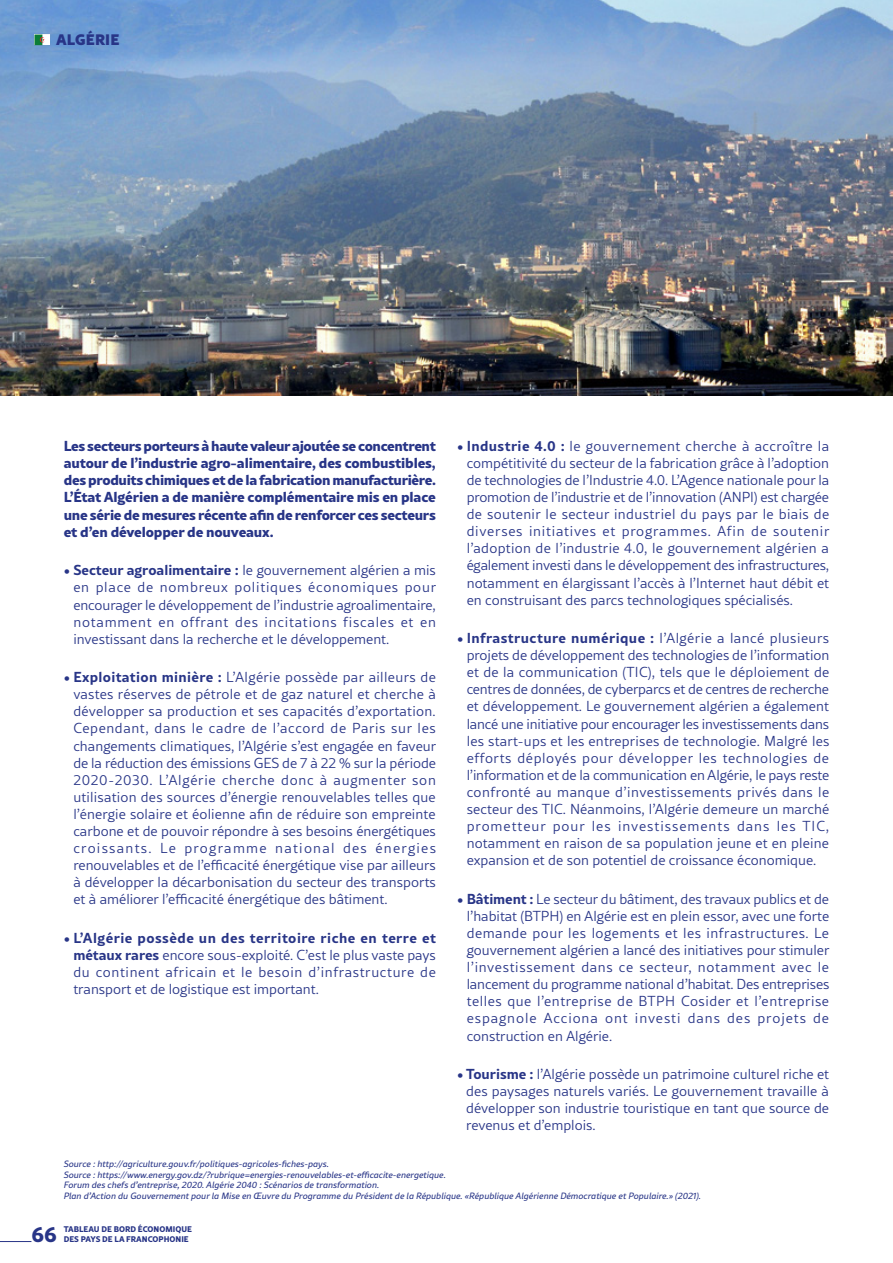
<style>
.page{position:relative;width:893px;height:1263px;background:#fff}
.page>*{position:absolute;margin:0;border:0;box-sizing:border-box;transform-origin:0 0}
.t1{font:800 21.6px "Rival Sans";color:#283587}
.Rubriquage{font:900 15px "Rival Sans";letter-spacing:.01em;color:#283587}
.BODY{font:300 14.25px/17.1px "Rival Sans";color:#283587;text-align:justify}
.Chapo_1{font:800 14.25px/17.2px "Rival Sans";letter-spacing:-.02em;color:#283587;text-align:justify}
.t2{font:italic 9px "Rival Sans";color:#283587}
.t3{font:800 8.1px "Rival Sans";color:#283587}
.s1{font-weight:700}
</style>
<div class="page">
<img style="left:0;top:0;width:893px;height:395px">
<svg style="left:34px;top:35px;width:16px;height:10px"></svg>
<hr style="left:0;top:1241px;width:31px;height:1px;background:#283587">
<p class="Rubriquage" style="left:56px;top:27px;width:65px">ALGÉRIE</p>
<p class="Chapo_1" style="left:64px;top:436px;width:374px">Les secteurs porteurs à haute valeur ajoutée se concentrent autour de l’industrie agro-alimentaire, des combustibles, des produits chimiques et de la fabrication manufacturière.<br>L’État Algérien a de manière complémentaire mis en place une série de mesures récente afin de renforcer ces secteurs et d’en développer de nouveaux.</p>
<p class="BODY" style="left:73px;top:562px;width:364px;text-indent:-10px"><span class="s1">• Secteur agroalimentaire :</span> le gouvernement algérien a mis en place de nombreux politiques économiques pour encourager le développement de l’industrie agroalimentaire, notamment en offrant des incitations fiscales et en investissant dans la recherche et le développement.</p>
<p class="BODY" style="left:73px;top:668px;width:364px;text-indent:-10px"><span class="s1">• Exploitation minière :</span> L’Algérie possède par ailleurs de vastes réserves de pétrole et de gaz naturel et cherche à développer sa production et ses capacités d’exportation.<br>Cependant, dans le cadre de l’accord de Paris sur les changements climatiques, l’Algérie s’est engagée en faveur de la réduction des émissions GES de 7 à 22 % sur la période 2020-2030. L’Algérie cherche donc à augmenter son utilisation des sources d’énergie renouvelables telles que l’énergie solaire et éolienne afin de réduire son empreinte carbone et de pouvoir répondre à ses besoins énergétiques croissants. Le programme national des énergies renouvelables et de l’efficacité énergétique vise par ailleurs à développer la décarbonisation du secteur des transports et à améliorer l’efficacité énergétique des bâtiment.</p>
<p class="BODY" style="left:73px;top:929px;width:364px;text-indent:-10px"><span class="s1">• L’Algérie possède un des territoire riche en terre et métaux rares</span> encore sous-exploité. C’est le plus vaste pays du continent africain et le besoin d’infrastructure de transport et de logistique est important.</p>
<p class="BODY" style="left:467px;top:437px;width:364px;text-indent:-10px"><span class="s1">• Industrie 4.0 :</span> le gouvernement cherche à accroître la compétitivité du secteur de la fabrication grâce à l’adoption de technologies de l’Industrie 4.0. L’Agence nationale pour la promotion de l’industrie et de l’innovation (ANPI) est chargée de soutenir le secteur industriel du pays par le biais de diverses initiatives et programmes. Afin de soutenir l’adoption de l’industrie 4.0, le gouvernement algérien a également investi dans le développement des infrastructures, notamment en élargissant l’accès à l’Internet haut débit et en construisant des parcs technologiques spécialisés.</p>
<p class="BODY" style="left:467px;top:629px;width:364px;text-indent:-10px"><span class="s1">• Infrastructure numérique :</span> l’Algérie a lancé plusieurs projets de développement des technologies de l’information et de la communication (TIC), tels que le déploiement de centres de données, de cyberparcs et de centres de recherche et développement. Le gouvernement algérien a également lancé une initiative pour encourager les investissements dans les start-ups et les entreprises de technologie. Malgré les efforts déployés pour développer les technologies de l’information et de la communication en Algérie, le pays reste confronté au manque d’investissements privés dans le secteur des TIC. Néanmoins, l’Algérie demeure un marché prometteur pour les investissements dans les TIC, notamment en raison de sa population jeune et en pleine expansion et de son potentiel de croissance économique.</p>
<p class="BODY" style="left:467px;top:890px;width:364px;text-indent:-10px"><span class="s1">• Bâtiment :</span> Le secteur du bâtiment, des travaux publics et de l’habitat (BTPH) en Algérie est en plein essor, avec une forte demande pour les logements et les infrastructures. Le gouvernement algérien a lancé des initiatives pour stimuler l’investissement dans ce secteur, notamment avec le lancement du programme national d’habitat. Des entreprises telles que l’entreprise de BTPH Cosider et l’entreprise espagnole Acciona ont investi dans des projets de construction en Algérie.</p>
<p class="BODY" style="left:466px;top:1065px;width:364px;text-indent:-9px"><span class="s1">• Tourisme :</span> l’Algérie possède un patrimoine culturel riche et des paysages naturels variés. Le gouvernement travaille à développer son industrie touristique en tant que source de revenus et d’emplois.</p>
<p class="t2" style="left:64px;top:1157px;width:267px">Source : http://agriculture.gouv.fr/politiques-agricoles-fiches-pays.</p>
<p class="t2" style="left:64px;top:1168px;width:383px">Source : https://www.energy.gov.dz/?rubrique=energies-renouvelables-et-efficacite-energetique.</p>
<p class="t2" style="left:64px;top:1179px;width:317px">Forum des chefs d’entreprise, 2020. Algérie 2040 : Scénarios de transformation.</p>
<p class="t2" style="left:64px;top:1189px;width:639px">Plan d’Action du Gouvernement pour la Mise en Œuvre du Programme du Président de la République. «République Algérienne Démocratique et Populaire.» (2021).</p>
<p class="t3" style="left:64px;top:1223px;width:130px">TABLEAU DE BORD ÉCONOMIQUE</p>
<h1 class="t1" style="left:32px;top:1217px;width:27px">66</h1>
<p class="t3" style="left:64px;top:1232px;width:127px">DES PAYS DE LA FRANCOPHONIE</p>
</div>
